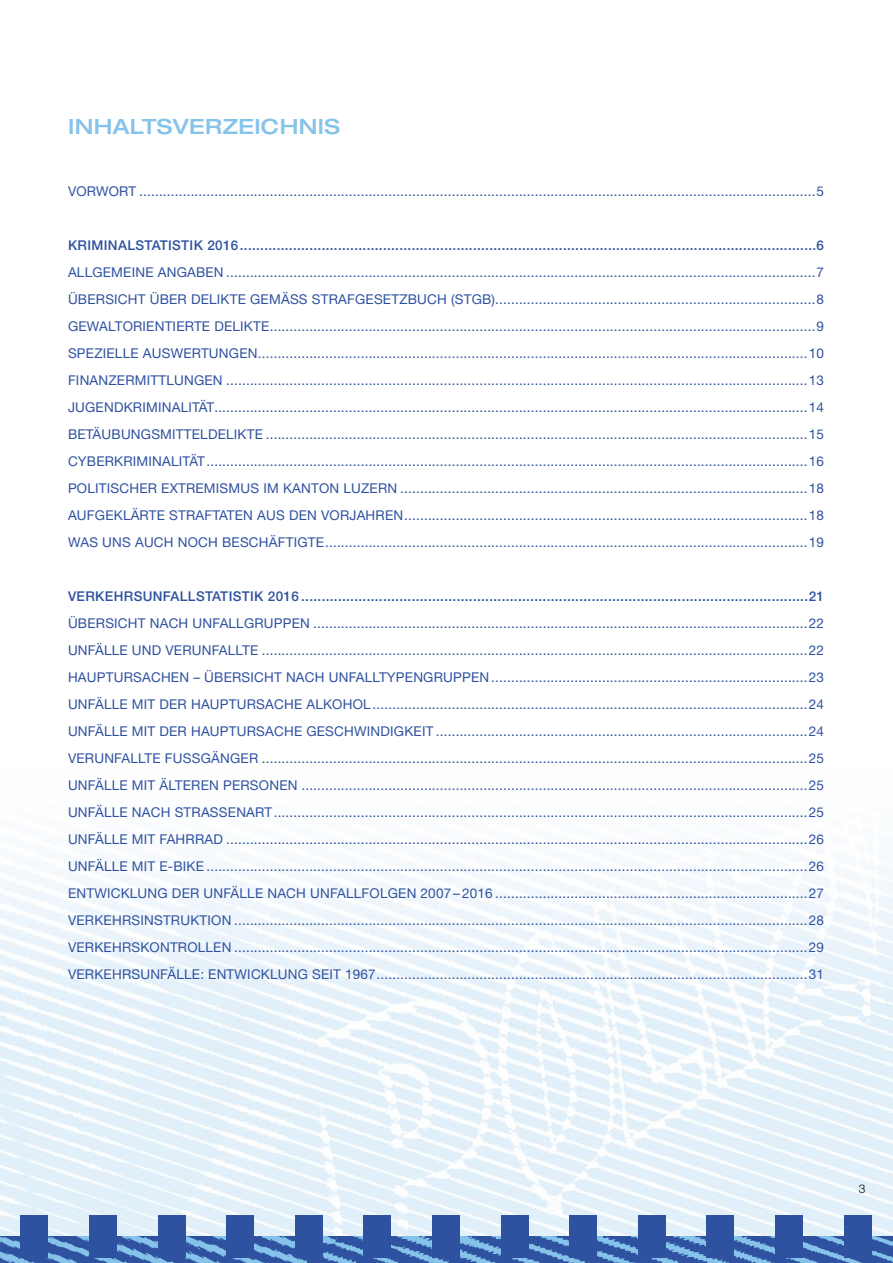
<style>
.page{position:relative;width:893px;height:1263px;background:#fff}
.page>*{position:absolute;margin:0;border:0;box-sizing:border-box;transform-origin:0 0}
.t1{font:500 expanded 21px "Helvetica Neue LT Pro";letter-spacing:.02em;color:#86c3eb}
.t2{font:13.5px/27px "Helvetica Neue LT Pro";letter-spacing:.015em;color:#2f52a0;text-align:justify}
.t3{font:500 13.5px "Helvetica Neue LT Pro";letter-spacing:.025em;color:#2f52a0}
.t4{font:300 12px "Helvetica Neue LT Pro";color:#000}
</style>
<div class="page">
<img style="left:0;top:848px;width:893px;height:388px">
<img style="left:0;top:1236px;width:893px;height:27px">
<div style="left:89px;top:1215px;width:28px;height:43px;background:#2f52a0"></div>
<div style="left:775px;top:1215px;width:28px;height:43px;background:#2f52a0"></div>
<div style="left:158px;top:1215px;width:27px;height:43px;background:#2f52a0"></div>
<div style="left:844px;top:1215px;width:27px;height:43px;background:#2f52a0"></div>
<div style="left:21px;top:1215px;width:27px;height:43px;background:#2f52a0"></div>
<div style="left:226px;top:1215px;width:28px;height:43px;background:#2f52a0"></div>
<div style="left:295px;top:1215px;width:27px;height:43px;background:#2f52a0"></div>
<div style="left:364px;top:1215px;width:27px;height:43px;background:#2f52a0"></div>
<div style="left:432px;top:1215px;width:28px;height:43px;background:#2f52a0"></div>
<div style="left:501px;top:1215px;width:27px;height:43px;background:#2f52a0"></div>
<div style="left:569px;top:1215px;width:28px;height:43px;background:#2f52a0"></div>
<div style="left:638px;top:1215px;width:27px;height:43px;background:#2f52a0"></div>
<div style="left:707px;top:1215px;width:27px;height:43px;background:#2f52a0"></div>
<h1 class="t1" style="left:68px;top:113px;width:273px">INHALTSVERZEICHNIS</h1>
<p class="t2" style="left:68px;top:177px;width:758px">VORWORT ...........................................................................................................................................................................5</p>
<p class="t3" style="left:68px;top:237px;width:758px">KRIMINALSTATISTIK 2016.............................................................................................................................................6</p>
<p class="t2" style="left:68px;top:258px;width:758px">ALLGEMEINE ANGABEN .....................................................................................................................................................7<br>ÜBERSICHT ÜBER DELIKTE GEMÄSS STRAFGESETZBUCH (STGB).................................................................................8<br>GEWALTORIENTIERTE DELIKTE..........................................................................................................................................9<br>SPEZIELLE AUSWERTUNGEN...........................................................................................................................................10<br>FINANZERMITTLUNGEN ...................................................................................................................................................13<br>JUGENDKRIMINALITÄT......................................................................................................................................................14<br>BETÄUBUNGSMITTELDELIKTE .........................................................................................................................................15<br>CYBERKRIMINALITÄT........................................................................................................................................................16<br>POLITISCHER EXTREMISMUS IM KANTON LUZERN .......................................................................................................18<br>AUFGEKLÄRTE STRAFTATEN AUS DEN VORJAHREN......................................................................................................18<br>WAS UNS AUCH NOCH BESCHÄFTIGTE..........................................................................................................................19</p>
<p class="t3" style="left:68px;top:588px;width:758px">VERKEHRSUNFALLSTATISTIK 2016 ............................................................................................................................21</p>
<p class="t2" style="left:68px;top:609px;width:757px">ÜBERSICHT NACH UNFALLGRUPPEN .............................................................................................................................22<br>UNFÄLLE UND VERUNFALLTE ..........................................................................................................................................22<br>HAUPTURSACHEN – ÜBERSICHT NACH UNFALLTYPENGRUPPEN ................................................................................23<br>UNFÄLLE MIT DER HAUPTURSACHE ALKOHOL ..............................................................................................................24<br>UNFÄLLE MIT DER HAUPTURSACHE GESCHWINDIGKEIT ..............................................................................................24<br>VERUNFALLTE FUSSGÄNGER ..........................................................................................................................................25<br>UNFÄLLE MIT ÄLTEREN PERSONEN ................................................................................................................................25<br>UNFÄLLE NACH STRASSENART.......................................................................................................................................25<br>UNFÄLLE MIT FAHRRAD ...................................................................................................................................................26<br>UNFÄLLE MIT E-BIKE ........................................................................................................................................................26<br>ENTWICKLUNG DER UNFÄLLE NACH UNFALLFOLGEN 2007 – 2016 ...............................................................................27<br>VERKEHRSINSTRUKTION .................................................................................................................................................28<br>VERKEHRSKONTROLLEN .................................................................................................................................................29<br>VERKEHRSUNFÄLLE: ENTWICKLUNG SEIT 1967.............................................................................................................31</p>
<p class="t4" style="left:859px;top:1181px;width:8px">3</p>
</div>
